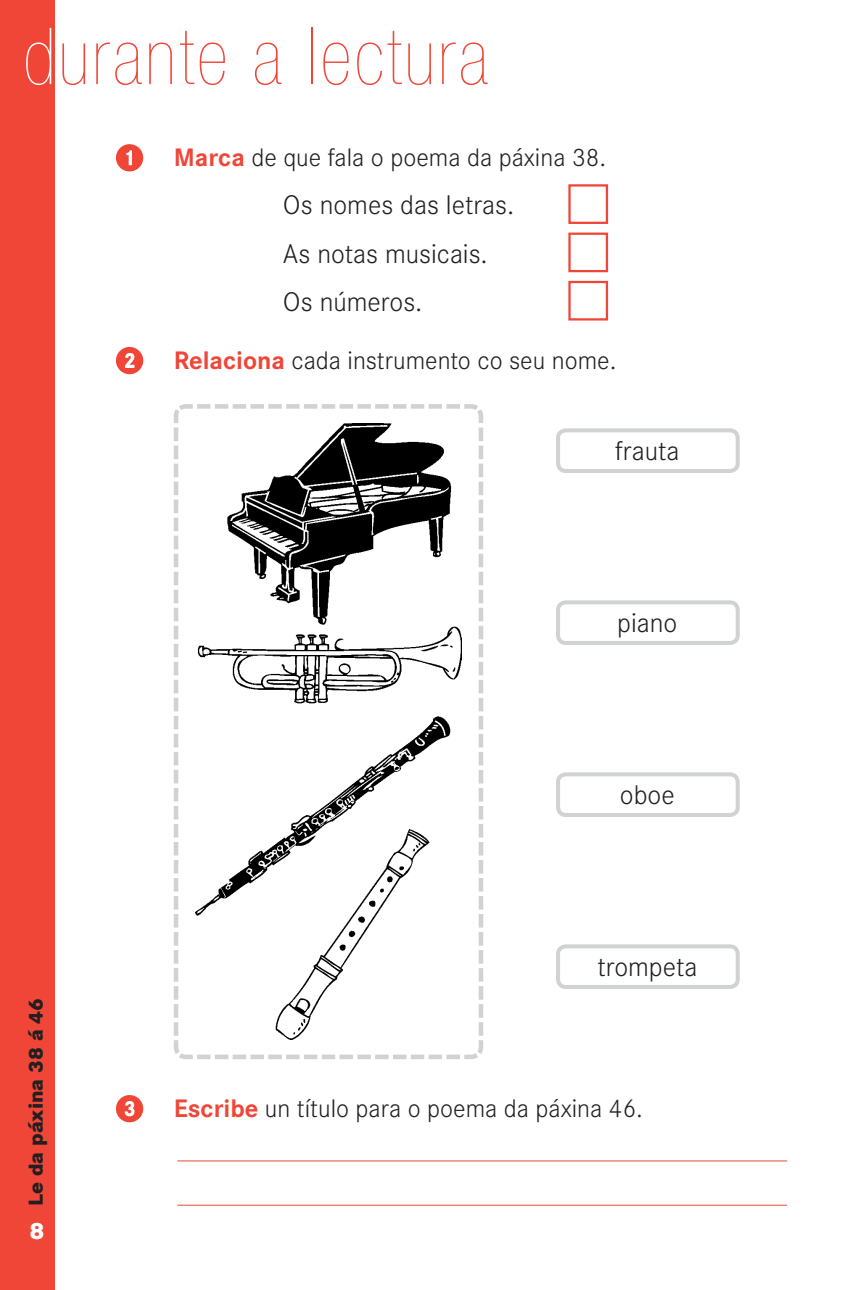
<style>
.page{position:relative;width:844px;height:1290px;background:#fff}
.page>*{position:absolute;margin:0;border:0;box-sizing:border-box;transform-origin:0 0}
.t1{font:900 condensed 78.75px "Helvetica Neue";letter-spacing:.04em;color:#ef4637}
.t2{font:300 28px/48.3px "Corporate S";color:#231f20}
.t3{font:300 26.25px "Corporate S";color:#231f20}
.t4{font:800 24.5px "Corporate S";color:#fff}
.t5{font:800 21px "Corporate S";color:#231f20}
.s1{color:#fff}
.s2{font-weight:700;color:#ef4637}
</style>
<div class="page">
<div style="left:0;top:0;width:55px;height:1290px;background:#ef4637"></div>
<svg style="left:116px;top:144px;width:27px;height:27px"></svg>
<div style="left:568px;top:184px;width:40px;height:40px;border:2px solid #ef4637"></div>
<div style="left:568px;top:233px;width:40px;height:39px;border:2px solid #ef4637"></div>
<div style="left:568px;top:281px;width:40px;height:39px;border:2px solid #ef4637"></div>
<svg style="left:116px;top:347px;width:27px;height:27px"></svg>
<svg style="left:173px;top:404px;width:311px;height:655px"></svg>
<svg style="left:116px;top:1095px;width:27px;height:27px"></svg>
<hr style="left:177px;top:1160px;width:609px;height:1px;background:#ef4637">
<hr style="left:177px;top:1205px;width:609px;height:1px;background:#ef4637">
<div style="left:556px;top:428px;width:183px;height:45px;border:4px solid #d1d2d4;border-radius:8px"></div>
<div style="left:556px;top:600px;width:183px;height:45px;border:4px solid #d1d2d4;border-radius:8px"></div>
<div style="left:556px;top:772px;width:183px;height:45px;border:4px solid #d1d2d4;border-radius:8px"></div>
<div style="left:556px;top:944px;width:183px;height:45px;border:4px solid #d1d2d4;border-radius:8px"></div>
<h1 class="t1" style="left:23px;top:13px;width:466px"><span class="s1">d</span>urante a lectura</h1>
<p class="t3" style="left:174px;top:143px;width:434px"><span class="s2">Marca</span> de que fala o poema da páxina 38.</p>
<p class="t2" style="left:283px;top:182px;width:233px">Os nomes das letras.<br>As notas musicais.<br>Os números.</p>
<p class="t3" style="left:174px;top:346px;width:444px"><span class="s2">Relaciona</span> cada instrumento co seu nome.</p>
<p class="t2" style="left:615px;top:427px;width:66px">frauta</p>
<p class="t2" style="left:617px;top:599px;width:62px">piano</p>
<p class="t2" style="left:619px;top:771px;width:56px">oboe</p>
<p class="t5" style="left:23px;top:1205px;width:209px;rotate:-90deg">Le da páxina 38 á 46</p>
<p class="t4" style="left:30px;top:1216px;width:17px">8</p>
<p class="t2" style="left:597px;top:943px;width:101px">trompeta</p>
<p class="t3" style="left:174px;top:1094px;width:470px"><span class="s2">Escribe</span> un título para o poema da páxina 46.</p>
</div>
